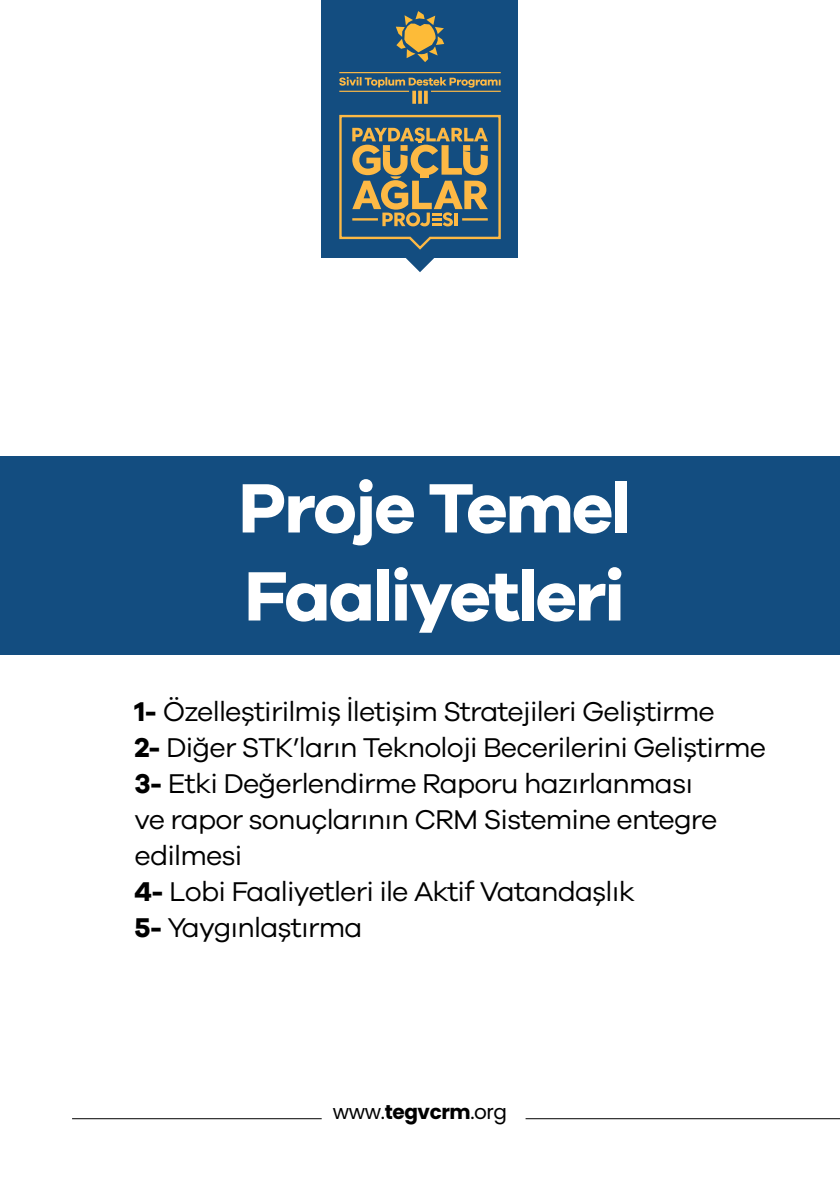
<style>
.page{position:relative;width:840px;height:1191px;background:#fff}
.page>*{position:absolute;margin:0;border:0;box-sizing:border-box;transform-origin:0 0}
.t1{font:700 72px/88px "Galano Grotesque";letter-spacing:-.03em;color:#fff}
.t2{font:28px/36px "Galano Grotesque";letter-spacing:-.03em;color:#000}
.t3{font:20px "Poppins";letter-spacing:-.02em;color:#000}
.s1{font-weight:700}
</style>
<div class="page">
<div style="left:0;top:457px;width:839px;height:198px;background:#134d80"></div>
<div style="left:321px;top:0;width:197px;height:257px;background:#134d80"></div>
<hr style="left:339px;top:72px;width:161px;height:1px;background:#fdb945">
<svg style="left:338px;top:114px;width:163px;height:158px"></svg>
<hr style="left:352px;top:218px;width:26px;height:2px;background:#fdb945">
<hr style="left:462px;top:218px;width:25px;height:2px;background:#fdb945">
<div style="left:420px;top:171px;width:8px;height:7px;background:#fdb945"></div>
<svg style="left:339px;top:77px;width:161px;height:27px"></svg>
<svg style="left:395px;top:11px;width:49px;height:51px"></svg>
<hr style="left:525px;top:1118px;width:314px;height:1px;background:#000">
<hr style="left:72px;top:1118px;width:249px;height:1px;background:#000">
<h1 class="t1" style="left:238px;top:462px;width:394px">Proje Temel<br>Faaliyetleri</h1>
<p class="t2" style="left:134px;top:692px;width:632px"><span class="s1">1-</span> Özelleştirilmiş İletişim Stratejileri Geliştirme<br><span class="s1">2-</span> Diğer STK’ların Teknoloji Becerilerini Geliştirme <span class="s1">3-</span> Etki Değerlendirme Raporu hazırlanması<br>ve rapor sonuçlarının CRM Sistemine entegre edilmesi<br><span class="s1">4-</span> Lobi Faaliyetleri ile Aktif Vatandaşlık<br><span class="s1">5-</span> Yaygınlaştırma</p>
<p class="t3" style="left:332px;top:1100px;width:176px">www.<span class="s1">tegvcrm</span>.org</p>
</div>
